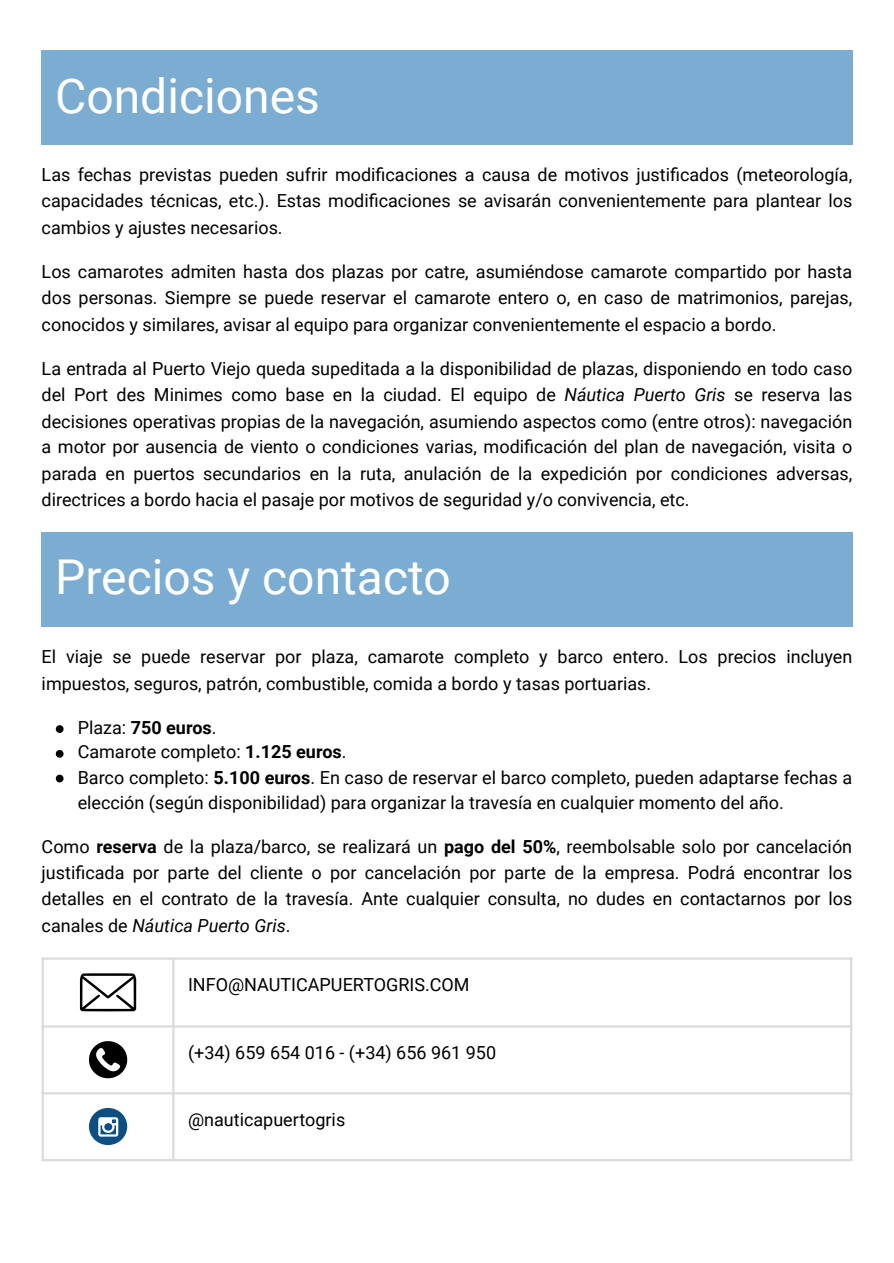
<style>
.page{position:relative;width:894px;height:1263px;background:#fff}
.page>*{position:absolute;margin:0;border:0;box-sizing:border-box;transform-origin:0 0}
.t1{font:48px "Roboto";color:#fff}
.t2{font:18px/26.4px "Roboto";color:#000;text-align:justify}
.t3{font:700 18px "Roboto";color:#000}
.s1{font-style:italic}
.s2{font-weight:400}
.s3{font-weight:700}
</style>
<div class="page">
<div style="left:42px;top:51px;width:810px;height:94px;background:#7badd3"></div>
<div style="left:42px;top:532px;width:810px;height:95px;background:#7badd3"></div>
<svg style="left:56px;top:725px;width:7px;height:8px"></svg>
<svg style="left:56px;top:750px;width:7px;height:8px"></svg>
<svg style="left:56px;top:775px;width:7px;height:7px"></svg>
<svg style="left:80px;top:973px;width:56px;height:38px"></svg>
<svg style="left:89px;top:1041px;width:38px;height:37px"></svg>
<div style="left:89px;top:1108px;width:38px;height:37px;background:#0d4f83;border-radius:50%"></div>
<svg style="left:98px;top:1117px;width:20px;height:20px"></svg>
<hr style="left:42px;top:960px;width:2px;height:199px;background:#dbdbdb">
<hr style="left:172px;top:960px;width:2px;height:199px;background:#dbdbdb">
<hr style="left:849px;top:960px;width:3px;height:199px;background:#dbdbdb">
<hr style="left:42px;top:957px;width:810px;height:3px;background:#dbdbdb">
<hr style="left:42px;top:1025px;width:810px;height:3px;background:#dbdbdb">
<hr style="left:42px;top:1092px;width:810px;height:2px;background:#dbdbdb">
<hr style="left:42px;top:1159px;width:810px;height:2px;background:#dbdbdb">
<p class="t1" style="left:55px;top:68px;width:266px">Condiciones</p>
<p class="t2" style="left:42px;top:162px;width:811px">Las fechas previstas pueden sufrir modificaciones a causa de motivos justificados (meteorología, capacidades técnicas, etc.). Estas modificaciones se avisarán convenientemente para plantear los cambios y ajustes necesarios.</p>
<p class="t2" style="left:42px;top:259px;width:811px">Los camarotes admiten hasta dos plazas por catre, asumiéndose camarote compartido por hasta dos personas. Siempre se puede reservar el camarote entero o, en caso de matrimonios, parejas, conocidos y similares, avisar al equipo para organizar convenientemente el espacio a bordo.</p>
<p class="t2" style="left:42px;top:355px;width:811px">La entrada al Puerto Viejo queda supeditada a la disponibilidad de plazas, disponiendo en todo caso del Port des Minimes como base en la ciudad. El equipo de <span class="s1">Náutica Puerto Gris</span> se reserva las decisiones operativas propias de la navegación, asumiendo aspectos como (entre otros): navegación a motor por ausencia de viento o condiciones varias, modificación del plan de navegación, visita o parada en puertos secundarios en la ruta, anulación de la expedición por condiciones adversas, directrices a bordo hacia el pasaje por motivos de seguridad y/o convivencia, etc.</p>
<p class="t1" style="left:55px;top:550px;width:397px">Precios y contacto</p>
<p class="t2" style="left:42px;top:643px;width:811px;line-height:27px">El viaje se puede reservar por plaza, camarote completo y barco entero. Los precios incluyen impuestos, seguros, patrón, combustible, comida a bordo y tasas portuarias.</p>
<p class="t3" style="left:78px;top:717px;width:140px"><span class="s2">Plaza:</span> 750 euros<span class="s2">.</span></p>
<p class="t2" style="left:78px;top:739px;width:270px">Camarote completo: <span class="s3">1.125 euros</span>.</p>
<p class="t2" style="left:78px;top:766px;width:775px;line-height:24.8px">Barco completo: <span class="s3">5.100 euros</span>. En caso de reservar el barco completo, pueden adaptarse fechas a elección (según disponibilidad) para organizar la travesía en cualquier momento del año.</p>
<p class="t2" style="left:42px;top:833px;width:811px">Como <span class="s3">reserva</span> de la plaza/barco, se realizará un <span class="s3">pago del 50%</span>, reembolsable solo por cancelación justificada por parte del cliente o por cancelación por parte de la empresa. Podrá encontrar los detalles en el contrato de la travesía. Ante cualquier consulta, no dudes en contactarnos por los canales de <span class="s1">Náutica Puerto Gris</span>.</p>
<p class="t2" style="left:188px;top:972px;width:283px">INFO@NAUTICAPUERTOGRIS.COM</p>
<p class="t2" style="left:188px;top:1040px;width:309px">(+34) 659 654 016 - (+34) 656 961 950</p>
<p class="t2" style="left:188px;top:1106px;width:159px">@nauticapuertogris</p>
</div>
